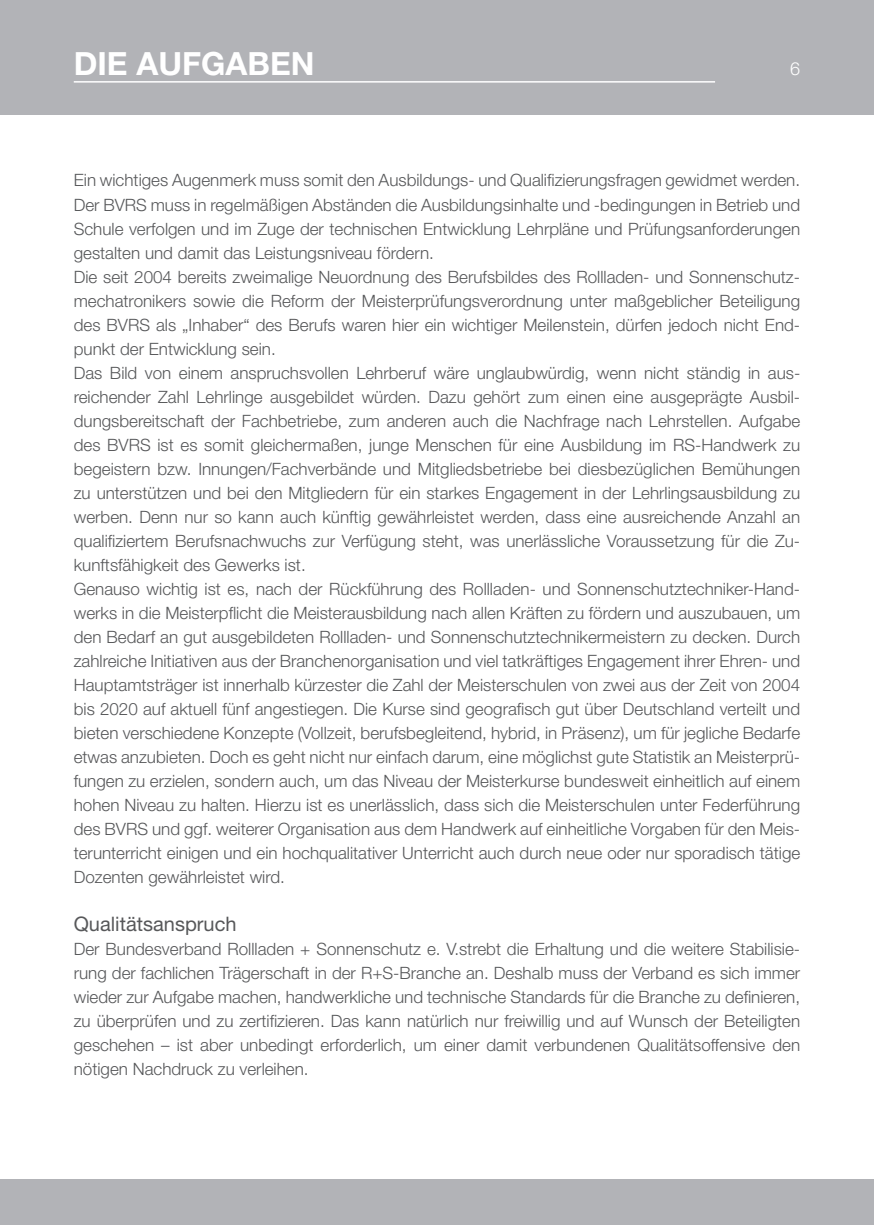
<style>
.page{position:relative;width:874px;height:1225px;background:#fff}
.page>*{position:absolute;margin:0;border:0;box-sizing:border-box;transform-origin:0 0}
.t1{font:700 32px "Helvetica Neue LT Pro";color:#fff}
.t2{font:20px "Helvetica Neue LT Pro";color:#57585a}
.t3{font:300 18px "Helvetica Neue LT Pro";color:#fff}
.t4{font:300 17px/24px "Helvetica Neue LT Pro";color:#57585a}
</style>
<div class="page">
<div style="left:0;top:0;width:856px;height:114px;background:#b2b3b7"></div>
<div style="left:856px;top:0;width:17px;height:114px;background:#b2b3b7"></div>
<div style="left:0;top:1179px;width:873px;height:46px;background:#b2b3b7"></div>
<hr style="left:74px;top:81px;width:640px;height:2px;background:#fff">
<h1 class="t1" style="left:74px;top:44px;width:242px">DIE AUFGABEN</h1>
<p class="t3" style="left:789px;top:58px;width:12px">6</p>
<p class="t4" style="left:74px;top:168px;width:727px">Ein wichtiges Augenmerk muss somit den Ausbildungs- und Qualifizierungsfragen gewidmet werden.<br>Der BVRS muss in regelmäßigen Abständen die Ausbildungsinhalte und -bedingungen in Betrieb und Schule verfolgen und im Zuge der technischen Entwicklung Lehrpläne und Prüfungsanforderungen gestalten und damit das Leistungsniveau fördern.<br>Die seit 2004 bereits zweimalige Neuordnung des Berufsbildes des Rollladen- und Sonnenschutz&shy;mechatronikers sowie die Reform der Meisterprüfungsverordnung unter maßgeblicher Beteiligung des BVRS als „Inhaber“ des Berufs waren hier ein wichtiger Meilenstein, dürfen jedoch nicht End&shy;punkt der Entwicklung sein.<br>Das Bild von einem anspruchsvollen Lehrberuf wäre unglaubwürdig, wenn nicht ständig in aus&shy;reichender Zahl Lehrlinge ausgebildet würden. Dazu gehört zum einen eine ausgeprägte Ausbil&shy;dungsbereitschaft der Fachbetriebe, zum anderen auch die Nachfrage nach Lehrstellen. Aufgabe des BVRS ist es somit gleichermaßen, junge Menschen für eine Ausbildung im RS-Handwerk zu begeistern bzw. Innungen/Fachverbände und Mitgliedsbetriebe bei diesbezüglichen Bemühungen zu unterstützen und bei den Mitgliedern für ein starkes Engagement in der Lehrlingsausbildung zu werben. Denn nur so kann auch künftig gewährleistet werden, dass eine ausreichende Anzahl an qualifiziertem Berufsnachwuchs zur Verfügung steht, was unerlässliche Voraussetzung für die Zu&shy;kunftsfähigkeit des Gewerks ist.<br>Genauso wichtig ist es, nach der Rückführung des Rollladen- und Sonnenschutztechniker-Hand&shy;werks in die Meisterpflicht die Meisterausbildung nach allen Kräften zu fördern und auszubauen, um den Bedarf an gut ausgebildeten Rollladen- und Sonnenschutztechnikermeistern zu decken. Durch zahlreiche Initiativen aus der Branchenorganisation und viel tatkräftiges Engagement ihrer Ehren- und Hauptamtsträger ist innerhalb kürzester die Zahl der Meisterschulen von zwei aus der Zeit von 2004 bis 2020 auf aktuell fünf angestiegen. Die Kurse sind geografisch gut über Deutschland verteilt und bieten verschiedene Konzepte (Vollzeit, berufsbegleitend, hybrid, in Präsenz), um für jegliche Bedarfe etwas anzubieten. Doch es geht nicht nur einfach darum, eine möglichst gute Statistik an Meisterprü&shy;fungen zu erzielen, sondern auch, um das Niveau der Meisterkurse bundesweit einheitlich auf einem hohen Niveau zu halten. Hierzu ist es unerlässlich, dass sich die Meisterschulen unter Federführung des BVRS und ggf. weiterer Organisation aus dem Handwerk auf einheitliche Vorgaben für den Meis&shy;terunterricht einigen und ein hochqualitativer Unterricht auch durch neue oder nur sporadisch tätige Dozenten gewährleistet wird.</p>
<p class="t2" style="left:74px;top:911px;width:164px">Qualitätsanspruch</p>
<p class="t4" style="left:74px;top:936px;width:727px;text-align:justify">Der Bundesverband Rollladen + Sonnenschutz e. V.strebt die Erhaltung und die weitere Stabilisie&shy;rung der fachlichen Trägerschaft in der R+S-Branche an. Deshalb muss der Verband es sich immer wieder zur Aufgabe machen, handwerkliche und technische Standards für die Branche zu definieren, zu überprüfen und zu zertifizieren. Das kann natürlich nur freiwillig und auf Wunsch der Beteiligten geschehen – ist aber unbedingt erforderlich, um einer damit verbundenen Qualitätsoffensive den nötigen Nachdruck zu verleihen.</p>
</div>
